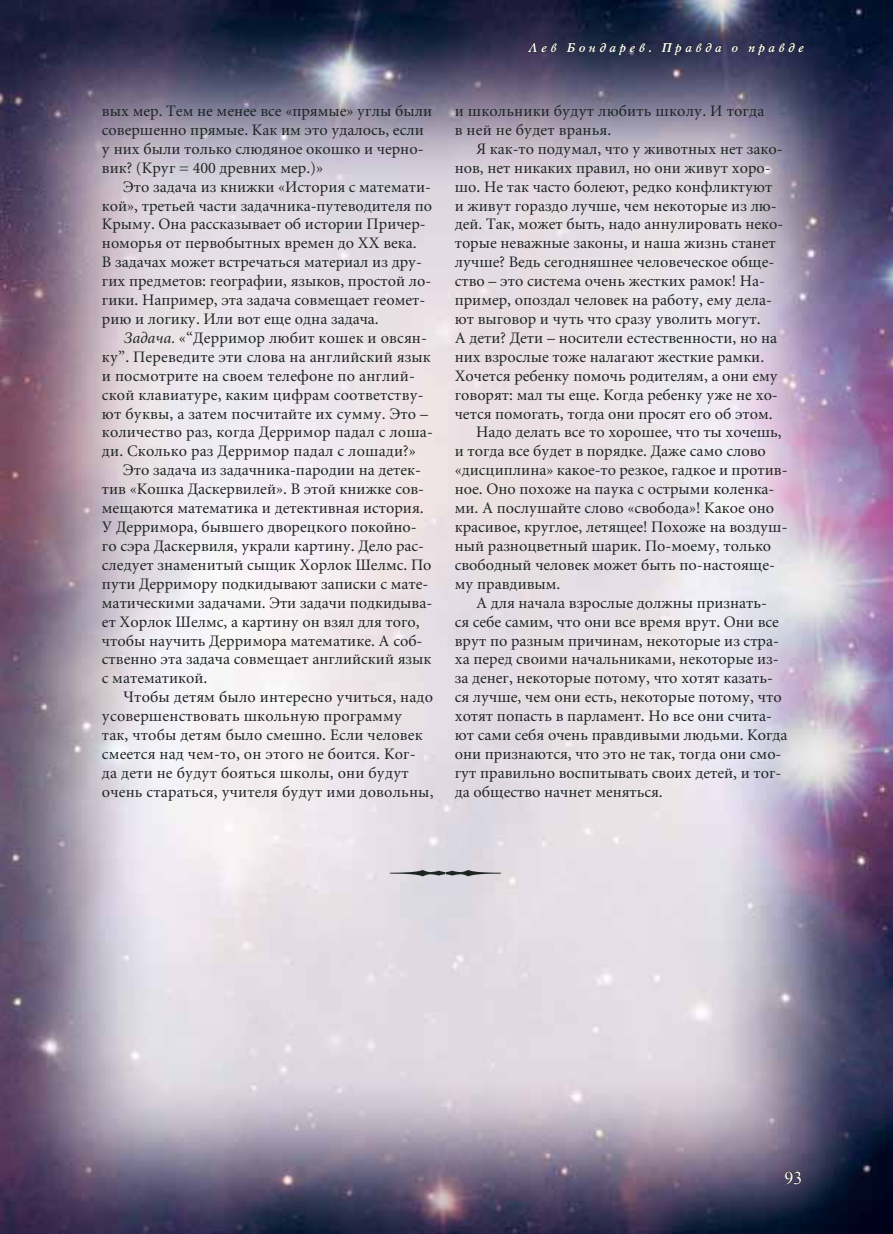
<style>
.page{position:relative;width:893px;height:1234px;background:#fff}
.page>*{position:absolute;margin:0;border:0;box-sizing:border-box;transform-origin:0 0}
.t1{font:18px "Times New Roman";color:#fff}
.t2{font:15.75px/18.9px "Miniature C";color:#1d2321}
.t3{font:italic 700 12.75px "Mysl C";letter-spacing:.25em;color:#fff}
.s1{font-style:italic}
</style>
<div class="page">
<img style="left:0;top:0;width:893px;height:1233px">
<svg style="left:785px;top:1171px;width:16px;height:12px"></svg>
<svg style="left:528px;top:42px;width:29px;height:10px"></svg>
<svg style="left:566px;top:43px;width:85px;height:12px"></svg>
<svg style="left:661px;top:43px;width:61px;height:12px"></svg>
<svg style="left:732px;top:46px;width:6px;height:6px"></svg>
<svg style="left:748px;top:43px;width:56px;height:12px"></svg>
<svg style="left:390px;top:869px;width:111px;height:7px"></svg>
<p class="t2" style="left:102px;top:102px;width:332px">вых мер. Тем не менее все «прямые» углы были совершенно прямые. Как им это удалось, если у них были только слюдяное окошко и черно&shy;вик? (Круг = 400 древних мер.)»</p>
<p class="t2" style="left:102px;top:178px;width:332px;text-indent:21px">Это задача из книжки «История с математи&shy;кой», третьей части задачника-путеводителя по Крыму. Она рассказывает об истории Причер&shy;номорья от первобытных времен до XX века.<br>В задачах может встречаться материал из дру&shy;гих предметов: географии, языков, простой ло&shy;гики. Например, эта задача совмещает геомет&shy;рию и логику. Или вот еще одна задача.</p>
<p class="t2" style="left:102px;top:329px;width:333px;text-indent:21px"><span class="s1">Задача.</span> «“Дерримор любит кошек и овсян&shy;ку”. Переведите эти слова на английский язык и посмотрите на своем телефоне по англий&shy;ской клавиатуре, каким цифрам соответству&shy;ют буквы, а затем посчитайте их сумму. Это – количество раз, когда Дерримор падал с лоша&shy;ди. Сколько раз Дерримор падал с лошади?»</p>
<p class="t2" style="left:102px;top:461px;width:332px;text-indent:21px">Это задача из задачника-пародии на детек&shy;тив «Кошка Даскервилей». В этой книжке сов&shy;мещаются математика и детективная история.<br>У Дерримора, бывшего дворецкого покойно&shy;го сэра Даскервиля, украли картину. Дело рас&shy;следует знаменитый сыщик Хорлок Шелмс. По пути Дерримору подкидывают записки с мате&shy;матическими задачами. Эти задачи подкидыва&shy;ет Хорлок Шелмс, а картину он взял для того, чтобы научить Дерримора математике. А соб&shy;ственно эта задача совмещает английский язык с математикой.</p>
<p class="t2" style="left:102px;top:688px;width:333px;text-indent:21px">Чтобы детям было интересно учиться, надо усовершенствовать школьную программу<br>так, чтобы детям было смешно. Если человек смеется над чем-то, он этого не боится. Ког&shy;да дети не будут бояться школы, они будут очень стараться, учителя будут ими довольны,</p>
<p class="t3" style="left:527px;top:40px;width:278px">Лев Бондарев. Правда о правде</p>
<p class="t2" style="left:455px;top:102px;width:311px">и школьники будут любить школу. И тогда в ней не будет вранья.</p>
<p class="t2" style="left:476px;top:140px;width:308px">Я как-то подумал, что у животных нет зако-</p>
<p class="t2" style="left:455px;top:159px;width:317px">нов, нет никаких правил, но они живут хоро-</p>
<p class="t2" style="left:455px;top:178px;width:319px">шо. Не так часто болеют, редко конфликтуют</p>
<p class="t2" style="left:455px;top:196px;width:324px">и живут гораздо лучше, чем некоторые из лю-</p>
<p class="t2" style="left:455px;top:215px;width:330px">дей. Так, может быть, надо аннулировать неко-</p>
<p class="t2" style="left:455px;top:234px;width:322px">торые неважные законы, и наша жизнь станет</p>
<p class="t2" style="left:455px;top:253px;width:321px">лучше? Ведь сегодняшнее человеческое обще-</p>
<p class="t2" style="left:455px;top:272px;width:312px">ство – это система очень жестких рамок! На-</p>
<p class="t2" style="left:455px;top:291px;width:319px">пример, опоздал человек на работу, ему дела-</p>
<p class="t2" style="left:455px;top:310px;width:307px">ют выговор и чуть что сразу уволить могут.</p>
<p class="t2" style="left:455px;top:329px;width:324px">А дети? Дети – носители естественности, но на</p>
<p class="t2" style="left:455px;top:348px;width:311px">них взрослые тоже налагают жесткие рамки.</p>
<p class="t2" style="left:455px;top:367px;width:325px">Хочется ребенку помочь родителям, а они ему</p>
<p class="t2" style="left:455px;top:385px;width:325px">говорят: мал ты еще. Когда ребенку уже не хо-</p>
<p class="t2" style="left:455px;top:404px;width:319px">чется помогать, тогда они просят его об этом.</p>
<p class="t2" style="left:476px;top:423px;width:307px">Надо делать все то хорошее, что ты хочешь,</p>
<p class="t2" style="left:455px;top:442px;width:313px">и тогда все будет в порядке. Даже само слово</p>
<p class="t2" style="left:455px;top:461px;width:334px">«дисциплина» какое-то резкое, гадкое и против-</p>
<p class="t2" style="left:455px;top:480px;width:321px">ное. Оно похоже на паука с острыми коленка-</p>
<p class="t2" style="left:455px;top:499px;width:321px">ми. А послушайте слово «свобода»! Какое оно</p>
<p class="t2" style="left:455px;top:518px;width:334px">красивое, круглое, летящее! Похоже на воздуш-</p>
<p class="t2" style="left:455px;top:537px;width:318px">ный разноцветный шарик. По-моему, только</p>
<p class="t2" style="left:455px;top:556px;width:322px">свободный человек может быть по-настояще-</p>
<p class="t2" style="left:455px;top:574px;width:107px">му правдивым.</p>
<p class="t2" style="left:476px;top:593px;width:293px">А для начала взрослые должны признать-</p>
<p class="t2" style="left:455px;top:612px;width:326px">ся себе самим, что они все время врут. Они все</p>
<p class="t2" style="left:455px;top:631px;width:326px">врут по разным причинам, некоторые из стра-</p>
<p class="t2" style="left:455px;top:650px;width:324px">ха перед своими начальниками, некоторые из-</p>
<p class="t2" style="left:455px;top:669px;width:320px">за денег, некоторые потому, что хотят казать-</p>
<p class="t2" style="left:455px;top:688px;width:328px">ся лучше, чем они есть, некоторые потому, что</p>
<p class="t2" style="left:455px;top:707px;width:319px">хотят попасть в парламент. Но все они счита-</p>
<p class="t2" style="left:455px;top:726px;width:334px">ют сами себя очень правдивыми людьми. Когда</p>
<p class="t2" style="left:455px;top:745px;width:328px">они признаются, что это не так, тогда они смо-</p>
<p class="t2" style="left:455px;top:763px;width:328px">гут правильно воспитывать своих детей, и тог-</p>
<p class="t2" style="left:455px;top:782px;width:210px">да общество начнет меняться.</p>
<p class="t1" style="left:785px;top:1164px;width:19px">93</p>
</div>
